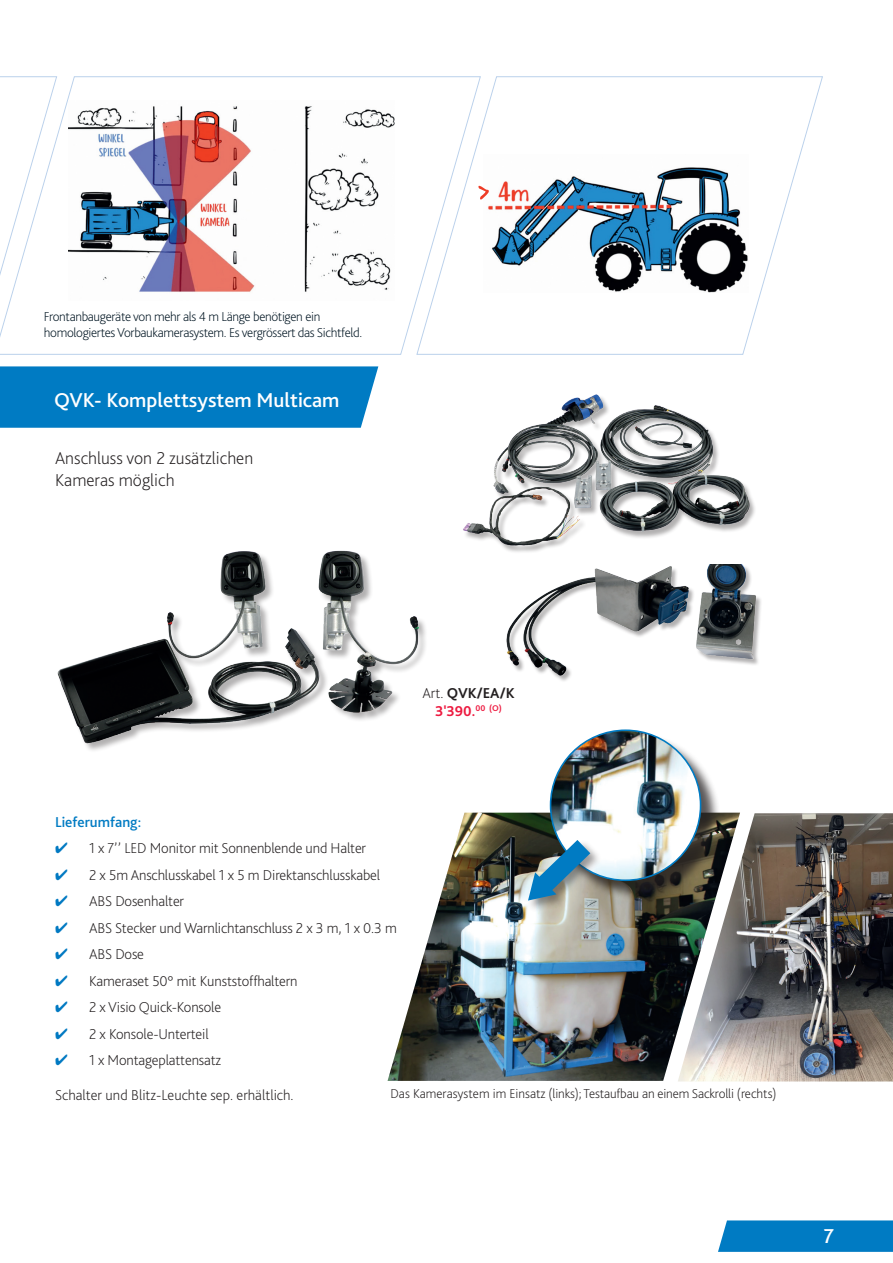
<style>
.page{position:relative;width:893px;height:1263px;background:#fff}
.page>*{position:absolute;margin:0;border:0;box-sizing:border-box;transform-origin:0 0}
.Titel_weiss{font:500 21px "Bliss 2";color:#fff}
.Aufzählung_Haken_bla{font:200 18px/21.6px "Bliss 2";color:#231f20}
.Fliesstext{font:200 15px "Bliss 2";letter-spacing:-.01em;color:#231f20}
.Untertitel_blau{font:500 15px "Bliss 2";color:#007bc3}
.t1{font:700 15px "Bliss 2";color:#231f20}
.t2{font:700 15px "Bliss 2";color:#ed1a40}
.Bildbeschriftung{font:200 13.5px/16.2px "Bliss 2";letter-spacing:-.025em;color:#001522}
.Fliesstext-2{font:200 13.5px "Bliss 2";letter-spacing:-.01em;color:#231f20}
.s1{font-weight:200}
.s2{color:#0079c2}
</style>
<div class="page">
<svg style="left:718px;top:1220px;width:175px;height:32px;background:#0b80c5"></svg>
<div style="left:58px;top:552px;width:370px;height:200px;background:#231f20;opacity:.35"></div>
<img style="left:57px;top:550px;width:364px;height:200px">
<img style="left:506px;top:565px;width:255px;height:112px">
<div style="left:463px;top:395px;width:294px;height:159px;background:#231f20;opacity:.35"></div>
<img style="left:463px;top:394px;width:288px;height:160px">
<svg style="left:0;top:76px;width:416px;height:279px"></svg>
<svg style="left:416px;top:76px;width:407px;height:279px"></svg>
<img style="left:740px;top:813px;width:153px;height:268px">
<img style="left:388px;top:813px;width:352px;height:268px">
<div style="left:553px;top:732px;width:168px;height:169px;background:#231f20;opacity:.75"></div>
<img style="left:551px;top:730px;width:150px;height:150px;border-radius:75px">
<div style="left:526px;top:839px;width:76px;height:73px;background:#231f20;opacity:.45"></div>
<svg style="left:528px;top:840px;width:62px;height:60px;background:#558298"></svg>
<svg style="left:478px;top:186px;width:11px;height:13px"></svg>
<div style="left:0;top:366px;width:378px;height:62px;background:#007bc3"></div>
<img style="left:68px;top:101px;width:326px;height:199px">
<p class="Bildbeschriftung" style="left:44px;top:308px;width:320px">Frontanbaugeräte von mehr als 4 m Länge benötigen ein homologiertes Vorbaukamerasystem. Es vergrössert das Sichtfeld.</p>
<p class="Titel_weiss" style="left:54px;top:386px;width:287px">QVK- Komplettsystem Multicam</p>
<p class="Aufzählung_Haken_bla" style="left:55px;top:447px;width:200px">Anschluss von 2 zusätzlichen<br>Kameras möglich</p>
<p class="t1" style="left:422px;top:684px;width:94px"><span class="s1">Art.</span> QVK/EA/K</p>
<p class="t2" style="left:435px;top:702px;width:69px">3'390.<sup>00</sup> <sup>(O)</sup></p>
<p class="Untertitel_blau" style="left:55px;top:813px;width:88px">Lieferumfang:</p>
<p class="Fliesstext" style="left:55px;top:839px;width:313px"><span class="s2">✔</span> 1 x 7’’ LED Monitor mit Sonnenblende und Halter</p>
<p class="Fliesstext" style="left:55px;top:866px;width:327px"><span class="s2">✔</span> 2 x 5m Anschlusskabel 1 x 5 m Direktanschlusskabel</p>
<p class="Fliesstext" style="left:55px;top:892px;width:131px"><span class="s2">✔</span> ABS Dosenhalter</p>
<p class="Fliesstext" style="left:55px;top:919px;width:343px"><span class="s2">✔</span> ABS Stecker und Warnlichtanschluss 2 x 3 m, 1 x 0.3 m</p>
<p class="Fliesstext" style="left:55px;top:945px;width:90px"><span class="s2">✔</span> ABS Dose</p>
<p class="Fliesstext" style="left:55px;top:972px;width:244px"><span class="s2">✔</span> Kameraset 50° mit Kunststoffhaltern</p>
<p class="Fliesstext" style="left:55px;top:998px;width:168px"><span class="s2">✔</span> 2 x Visio Quick-Konsole</p>
<p class="Fliesstext" style="left:55px;top:1025px;width:155px"><span class="s2">✔</span> 2 x Konsole-Unterteil</p>
<p class="Fliesstext" style="left:55px;top:1051px;width:168px"><span class="s2">✔</span> 1 x Montageplattensatz</p>
<p class="Fliesstext" style="left:55px;top:1086px;width:240px">Schalter und Blitz-Leuchte sep. erhältlich.</p>
<p class="Fliesstext-2" style="left:390px;top:1085px;width:388px">Das Kamerasystem im Einsatz (links); Testaufbau an einem Sackrolli (rechts)</p>
<h1 class="Titel_weiss" style="left:824px;top:1222px;width:12px">7</h1>
</div>
